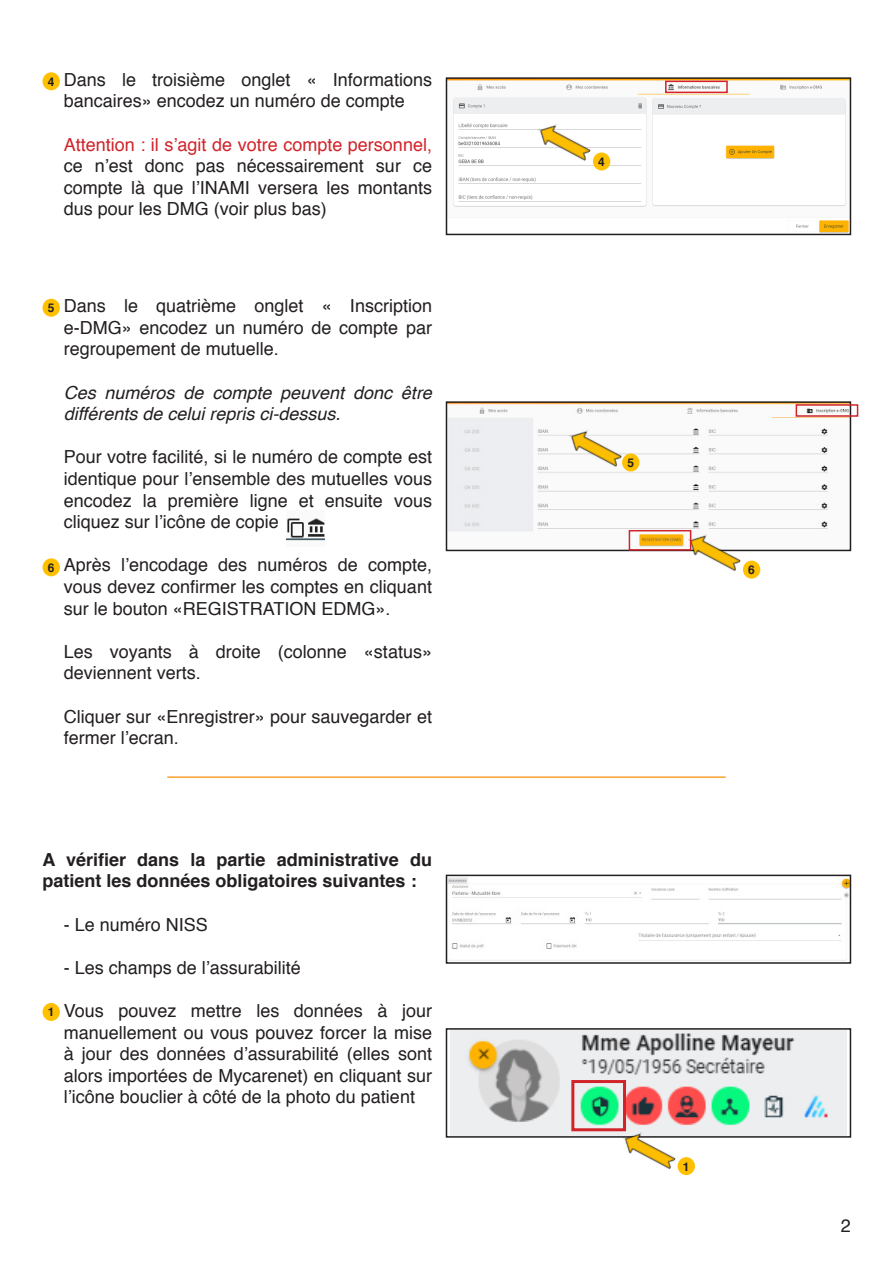
<style>
.page{position:relative;width:893px;height:1263px;background:#fff}
.page>*{position:absolute;margin:0;border:0;box-sizing:border-box;transform-origin:0 0}
.t1{font:18px/21.6px "Helvetica";color:#231f20;text-align:justify}
.t2{font:700 18px/21.6px "Helvetica";color:#231f20}
.t3{font:italic 18px/21.6px "Helvetica";color:#231f20}
.t4{font:700 12px "Helvetica";color:#231f20}
.s1{color:#d1232a}
</style>
<div class="page">
<hr style="left:167px;top:776px;width:559px;height:2px;background:#f9a22b">
<img style="left:449px;top:878px;width:399px;height:83px">
<div style="left:446px;top:875px;width:405px;height:89px;border:2px solid #231f20"></div>
<img style="left:450px;top:1031px;width:396px;height:104px">
<div style="left:446px;top:1028px;width:405px;height:110px;border:2px solid #231f20"></div>
<div style="left:571px;top:1080px;width:55px;height:51px;border:3px solid #d1232a"></div>
<img style="left:618px;top:1126px;width:61px;height:45px">
<div style="left:678px;top:1157px;width:17px;height:18px;background:#ffc000;border-radius:50%"></div>
<div style="left:43px;top:1003px;width:17px;height:18px;background:#ffc000;border-radius:50%"></div>
<div style="left:43px;top:72px;width:17px;height:18px;background:#ffc000;border-radius:50%"></div>
<div style="left:43px;top:299px;width:17px;height:18px;background:#ffc000;border-radius:50%"></div>
<img style="left:449px;top:80px;width:399px;height:152px">
<div style="left:446px;top:77px;width:405px;height:158px;border:2px solid #231f20"></div>
<img style="left:449px;top:404px;width:399px;height:144px">
<div style="left:446px;top:401px;width:405px;height:150px;border:2px solid #231f20"></div>
<div style="left:665px;top:81px;width:63px;height:12px;border:2px solid #d1232a"></div>
<div style="left:593px;top:152px;width:17px;height:18px;background:#ffc000;border-radius:50%"></div>
<div style="left:622px;top:453px;width:17px;height:18px;background:#ffc000;border-radius:50%"></div>
<img style="left:533px;top:118px;width:61px;height:47px">
<img style="left:564px;top:423px;width:61px;height:48px">
<div style="left:796px;top:404px;width:62px;height:13px;border:2px solid #d1232a"></div>
<img style="left:287px;top:518px;width:37px;height:23px">
<div style="left:43px;top:558px;width:17px;height:18px;background:#ffc000;border-radius:50%"></div>
<div style="left:743px;top:561px;width:17px;height:18px;background:#ffc000;border-radius:50%"></div>
<img style="left:683px;top:528px;width:61px;height:46px">
<div style="left:629px;top:530px;width:62px;height:21px;border:2px solid #d1232a"></div>
<p class="t4" style="left:48px;top:72px;width:8px">4</p>
<p class="t1" style="left:64px;top:69px;width:370px">Dans le troisième onglet « Informations bancaires» encodez un numéro de compte</p>
<p class="t1" style="left:64px;top:134px;width:370px"><span class="s1">Attention : il s’agit de votre compte personnel, </span>ce n’est donc pas nécessairement sur ce compte là que l’INAMI versera les montants dus pour les DMG (voir plus bas)</p>
<p class="t4" style="left:598px;top:152px;width:8px">4</p>
<p class="t1" style="left:64px;top:296px;width:370px">Dans le quatrième onglet « Inscription e-DMG» encodez un numéro de compte par regroupement de mutuelle.</p>
<p class="t3" style="left:64px;top:382px;width:370px">Ces numéros de compte peuvent donc être différents de celui repris ci-dessus.</p>
<p class="t1" style="left:64px;top:447px;width:370px">Pour votre facilité, si le numéro de compte est identique pour l’ensemble des mutuelles vous encodez la première ligne et ensuite vous cliquez sur l’icône de copie</p>
<p class="t1" style="left:64px;top:555px;width:370px">Après l’encodage des numéros de compte, vous devez confirmer les comptes en cliquant sur le bouton «REGISTRATION EDMG».</p>
<p class="t1" style="left:64px;top:641px;width:370px">Les voyants à droite (colonne «status» deviennent verts.</p>
<p class="t1" style="left:64px;top:706px;width:370px">Cliquer sur «Enregistrer» pour sauvegarder et fermer l’ecran.</p>
<p class="t4" style="left:48px;top:298px;width:8px">5</p>
<p class="t4" style="left:627px;top:453px;width:8px">5</p>
<p class="t4" style="left:48px;top:558px;width:8px">6</p>
<p class="t4" style="left:748px;top:560px;width:8px">6</p>
<p class="t2" style="left:43px;top:849px;width:391px">A vérifier dans la partie administrative du patient les données obligatoires suivantes :</p>
<p class="t1" style="left:64px;top:914px;width:146px">- Le numéro NISS</p>
<p class="t1" style="left:64px;top:957px;width:239px">- Les champs de l’assurabilité</p>
<p class="t1" style="left:64px;top:1000px;width:370px">Vous pouvez mettre les données à jour manuellement ou vous pouvez forcer la mise à jour des données d’assurabilité (elles sont alors importées de Mycarenet) en cliquant sur l’icône bouclier à côté de la photo du patient</p>
<p class="t4" style="left:48px;top:1002px;width:8px">1</p>
<p class="t4" style="left:683px;top:1157px;width:8px">1</p>
<p class="t1" style="left:841px;top:1215px;width:12px">2</p>
</div>
